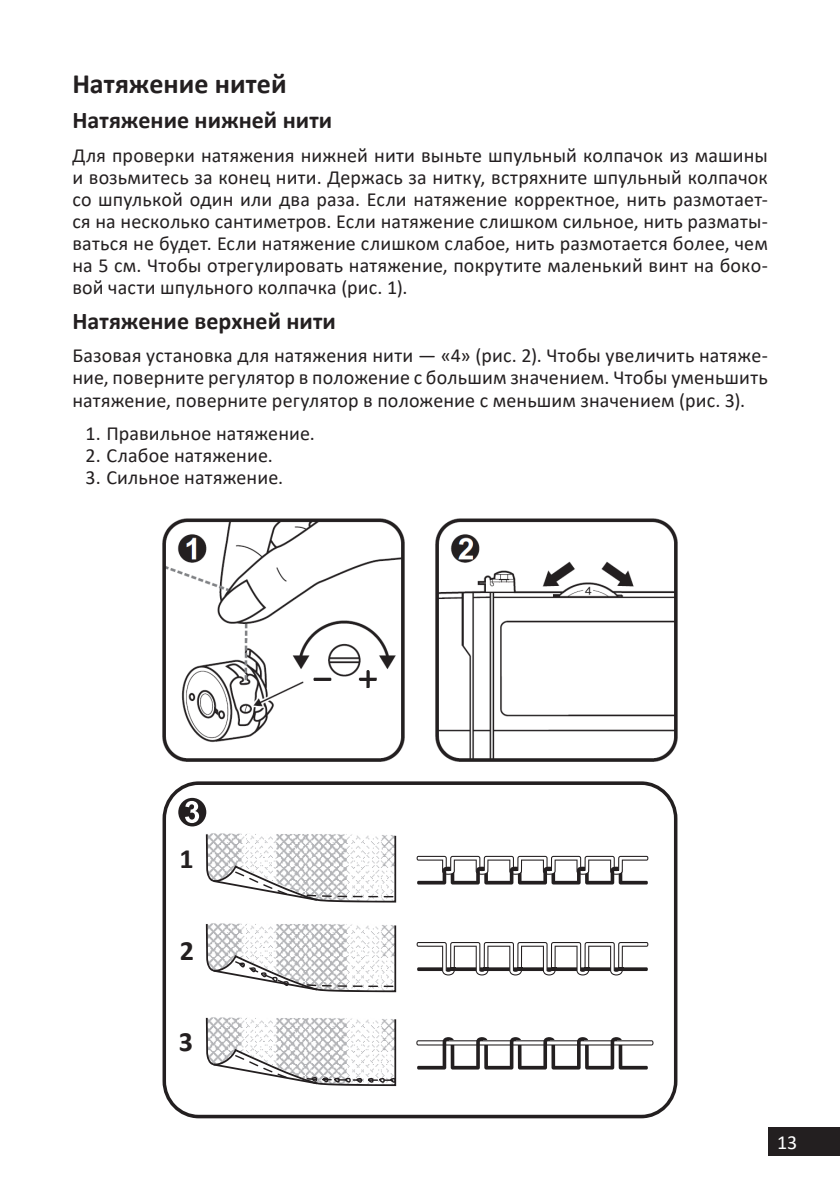
<style>
.page{position:relative;width:840px;height:1191px;background:#fff}
.page>*{position:absolute;margin:0;border:0;box-sizing:border-box;transform-origin:0 0}
.Заголовок_14{font:700 28px "Calibri";color:#231f20}
.Цифры_на_схемах{font:700 28px "Calibri";color:#231f20}
.Заголовок_12{font:700 24px "Calibri";color:#231f20}
.t1{font:20px/22px "Calibri";letter-spacing:.005em;color:#231f20;text-align:justify}
.t2{font:20px "Calibri";color:#fff}
</style>
<div class="page">
<div style="left:767px;top:1126px;width:72px;height:29px;background:#231f20"></div>
<img style="left:162px;top:519px;width:515px;height:242px">
<svg style="left:162px;top:781px;width:515px;height:337px"></svg>
<div style="left:178px;top:798px;width:28px;height:28px;background:#231f20;border-radius:50%"></div>
<svg style="left:185px;top:801px;width:14px;height:22px"></svg>
<img style="left:205px;top:833px;width:191px;height:70px">
<svg style="left:206px;top:834px;width:190px;height:68px"></svg>
<svg style="left:416px;top:856px;width:232px;height:28px"></svg>
<img style="left:205px;top:922px;width:191px;height:71px">
<svg style="left:206px;top:924px;width:190px;height:68px"></svg>
<svg style="left:416px;top:942px;width:232px;height:33px"></svg>
<img style="left:205px;top:1016px;width:191px;height:71px">
<svg style="left:206px;top:1018px;width:190px;height:68px"></svg>
<svg style="left:416px;top:1037px;width:237px;height:32px"></svg>
<p class="Заголовок_14" style="left:72px;top:64px;width:216px">Натяжение нитей</p>
<p class="Заголовок_12" style="left:72px;top:103px;width:261px">Натяжение нижней нити</p>
<p class="t1" style="left:72px;top:144px;width:696px">Для проверки натяжения нижней нити выньте шпульный колпачок из машины и возьмитесь за конец нити. Держась за нитку, встряхните шпульный колпачок со шпулькой один или два раза. Если натяжение корректное, нить размотает&shy;ся на несколько сантиметров. Если натяжение слишком сильное, нить разматы&shy;ваться не будет. Если натяжение слишком слабое, нить размотается более, чем на 5 см. Чтобы отрегулировать натяжение, покрутите маленький винт на боко&shy;вой части шпульного колпачка (рис. 1).</p>
<p class="Заголовок_12" style="left:72px;top:304px;width:265px">Натяжение верхней нити</p>
<p class="t1" style="left:72px;top:344px;width:696px">Базовая установка для натяжения нити — «4» (рис. 2). Чтобы увеличить натяже&shy;ние, поверните регулятор в положение с большим значением. Чтобы уменьшить натяжение, поверните регулятор в положение с меньшим значением (рис. 3).</p>
<p class="t1" style="left:85px;top:422px;width:231px">1. Правильное натяжение.</p>
<p class="t1" style="left:86px;top:444px;width:189px">2. Слабое натяжение.</p>
<p class="t1" style="left:86px;top:466px;width:199px">3. Сильное натяжение.</p>
<p class="Цифры_на_схемах" style="left:179px;top:839px;width:16px">1</p>
<p class="Цифры_на_схемах" style="left:180px;top:931px;width:16px">2</p>
<p class="Цифры_на_схемах" style="left:179px;top:1021px;width:16px">3</p>
<p class="t2" style="left:776px;top:1128px;width:22px">13</p>
</div>
